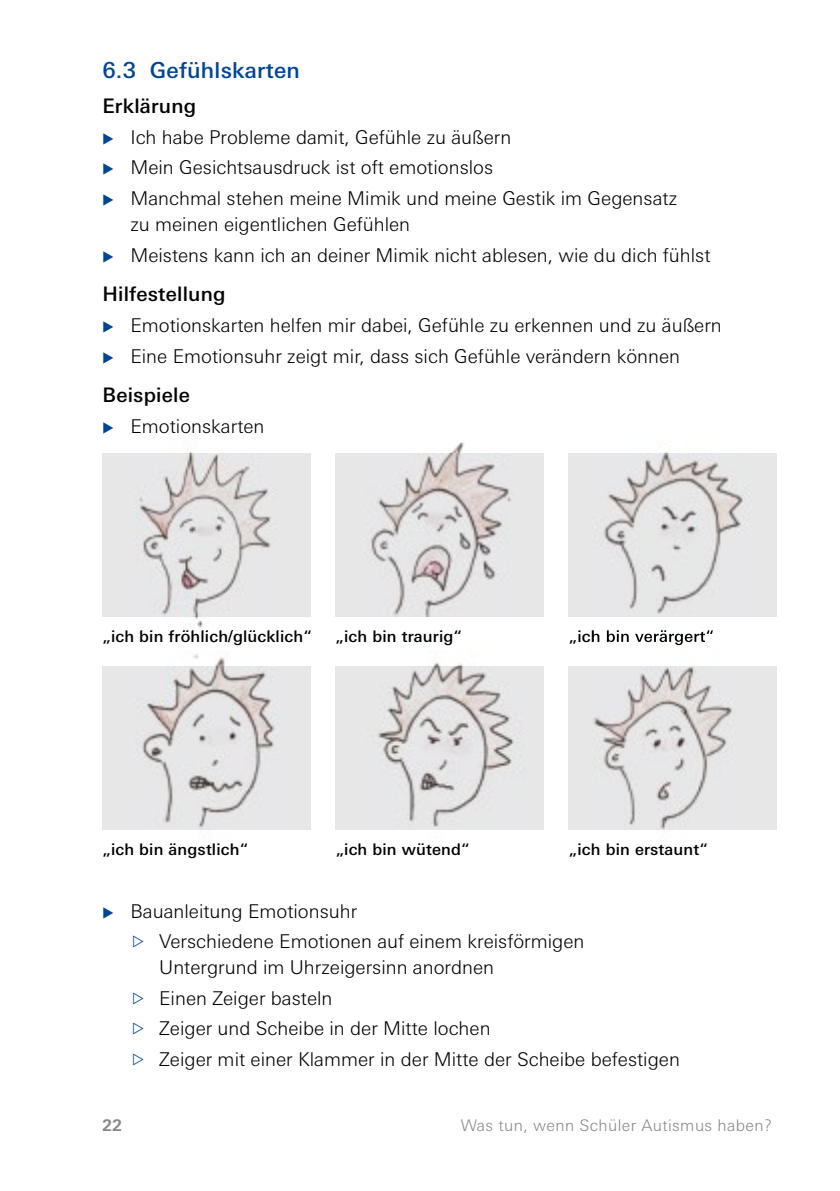
<style>
.page{position:relative;width:840px;height:1191px;background:#fff}
.page>*{position:absolute;margin:0;border:0;box-sizing:border-box;transform-origin:0 0}
.t1{font:500 22px "LT Univers Basic";letter-spacing:.01em;color:#004595}
.t2{font:500 20px "LT Univers Basic";letter-spacing:.01em;color:#000}
.t3{font:300 19px/30.6px "LT Univers Basic";color:#000}
.t4{font:500 16px "LT Univers Basic";letter-spacing:.01em;color:#000}
.t5{font:300 16px "LT Univers Basic";letter-spacing:.025em;color:#87888a}
.t6{font:700 16px "LT Univers Basic";color:#87888a}
.s1{color:#004595}
</style>
<div class="page">
<div style="left:102px;top:454px;width:208px;height:163px;background:#e7e7e8"></div>
<div style="left:335px;top:454px;width:208px;height:163px;background:#e7e7e8"></div>
<div style="left:568px;top:454px;width:208px;height:163px;background:#e7e7e8"></div>
<div style="left:102px;top:666px;width:208px;height:163px;background:#e7e7e8"></div>
<div style="left:335px;top:666px;width:208px;height:163px;background:#e7e7e8"></div>
<div style="left:568px;top:666px;width:208px;height:163px;background:#e7e7e8"></div>
<img style="left:134px;top:451px;width:144px;height:180px">
<img style="left:134px;top:454px;width:144px;height:163px">
<img style="left:364px;top:442px;width:149px;height:175px">
<img style="left:592px;top:452px;width:160px;height:194px">
<img style="left:592px;top:454px;width:160px;height:163px">
<img style="left:592px;top:630px;width:120px;height:15px">
<img style="left:134px;top:654px;width:153px;height:176px">
<img style="left:134px;top:666px;width:153px;height:163px">
<img style="left:364px;top:662px;width:163px;height:168px">
<img style="left:364px;top:666px;width:163px;height:163px">
<img style="left:592px;top:829px;width:144px;height:1px">
<img style="left:593px;top:666px;width:139px;height:163px">
<p class="t1" style="left:102px;top:57px;width:199px">6.3 Gefühlskarten</p>
<p class="t2" style="left:102px;top:95px;width:95px">Erklärung</p>
<p class="t3" style="left:130px;top:122px;width:548px">Ich habe Probleme damit, Gefühle zu äußern<br>Mein Gesichtsausdruck ist oft emotionslos<br>Manchmal stehen meine Mimik und meine Gestik im Gegensatz</p>
<p class="t3" style="left:130px;top:209px;width:581px">zu meinen eigentlichen Gefühlen<br>Meistens kann ich an deiner Mimik nicht ablesen, wie du dich fühlst</p>
<p class="t2" style="left:102px;top:283px;width:124px">Hilfestellung</p>
<p class="t3" style="left:130px;top:310px;width:592px">Emotionskarten helfen mir dabei, Gefühle zu erkennen und zu äußern<br>Eine Emotionsuhr zeigt mir, dass sich Gefühle verändern können</p>
<p class="t2" style="left:102px;top:383px;width:89px">Beispiele</p>
<p class="t3" style="left:130px;top:411px;width:135px">Emotionskarten</p>
<p class="t4" style="left:102px;top:627px;width:211px">„ich bin fröhlich/glücklich“</p>
<p class="t4" style="left:335px;top:627px;width:128px">„ich bin traurig“</p>
<p class="t4" style="left:102px;top:839px;width:147px">„ich bin ängstlich“</p>
<p class="t4" style="left:335px;top:839px;width:135px">„ich bin wütend“</p>
<p class="t4" style="left:568px;top:839px;width:140px">„ich bin erstaunt“</p>
<p class="t3" style="left:130px;top:895px;width:455px">Bauanleitung Emotionsuhr<br><span class="s1">▷</span> Verschiedene Emotionen auf einem kreisförmigen</p>
<p class="t3" style="left:131px;top:952px;width:550px;text-indent:28px">Untergrund im Uhrzeigersinn anordnen<br><span class="s1">▷</span> Einen Zeiger basteln<br><span class="s1">▷</span> Zeiger und Scheibe in der Mitte lochen<br><span class="s1">▷</span> Zeiger mit einer Klammer in der Mitte der Scheibe befestigen</p>
<p class="t6" style="left:102px;top:1116px;width:22px">22</p>
<p class="t5" style="left:460px;top:1116px;width:312px">Was tun, wenn Schüler Autismus haben?</p>
</div>
